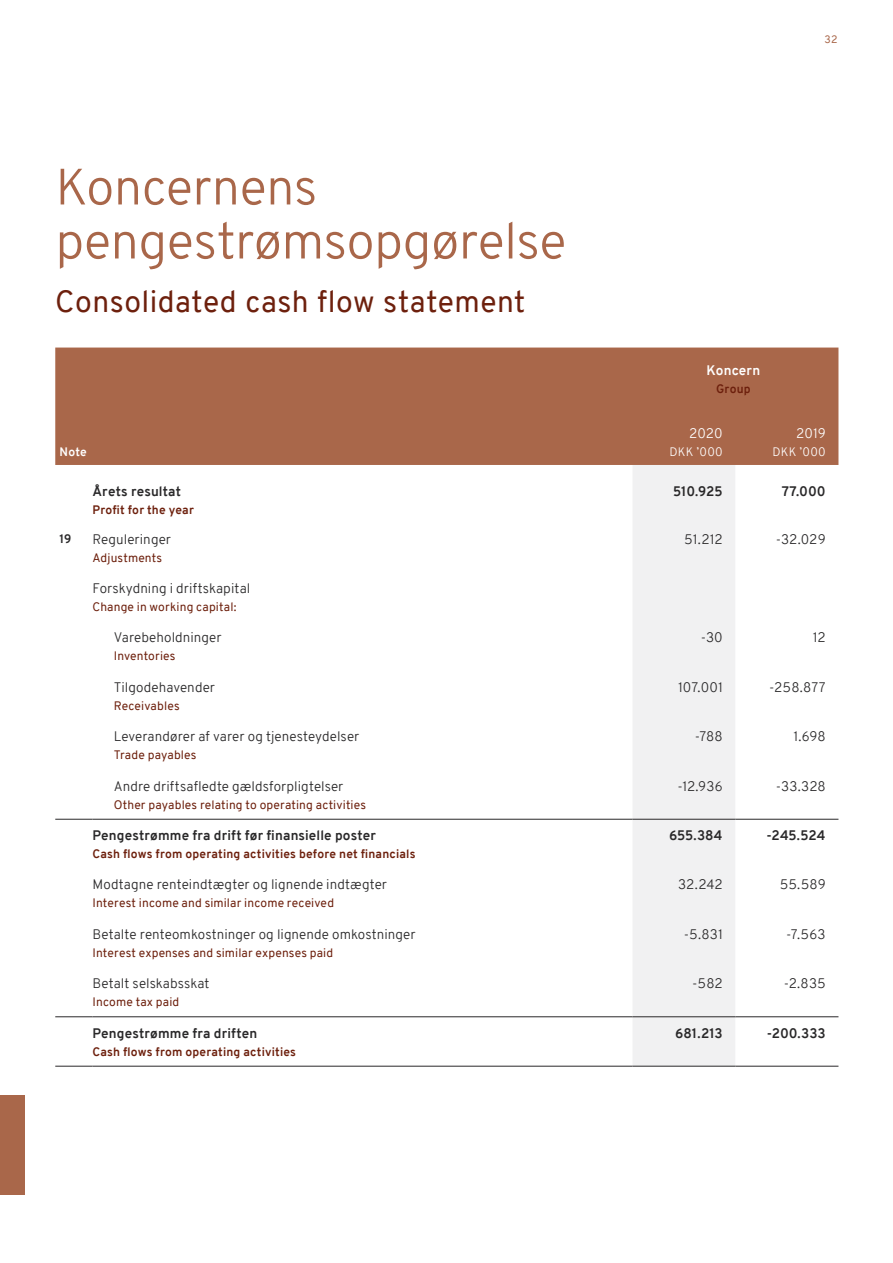
<style>
.page{position:relative;width:893px;height:1263px;background:#fff}
.page>*{position:absolute;margin:0;border:0;box-sizing:border-box;transform-origin:0 0}
.t1{font:300 51px/54px "Overpass";letter-spacing:-.01em;color:#a9674a}
.t2{font:30px "Overpass";letter-spacing:.015em;color:#6d200d}
.t3{font:300 13.5px "Overpass";letter-spacing:.005em;color:#292829}
.t4{font:700 13.5px "Overpass";letter-spacing:.01em;color:#292829}
.t5{font:300 13.5px "Overpass";letter-spacing:.005em;color:#fff}
.t6{font:700 13.5px "Overpass";letter-spacing:.01em;color:#fff}
.t7{font:12px "Overpass";letter-spacing:.015em;color:#6d200d}
.t8{font:700 12px "Overpass";letter-spacing:.015em;color:#6d200d}
.t9{font:300 12px "Overpass";letter-spacing:.02em;color:#fff}
.t10{font:700 12px "Overpass";color:#fff}
.t11{font:700 12px "Overpass";color:#292829}
.t12{font:10.5px "Overpass";color:#a9674a}
</style>
<div class="page">
<div style="left:55px;top:348px;width:783px;height:117px;background:#a9674a"></div>
<svg style="left:55px;top:818px;width:577px;height:248px"></svg>
<div style="left:632px;top:465px;width:103px;height:601px;background:#f1f1f2"></div>
<svg style="left:735px;top:818px;width:103px;height:248px"></svg>
<hr style="left:92px;top:819px;width:540px;height:1px;background:#292829">
<hr style="left:632px;top:819px;width:103px;height:1px;background:#292829">
<hr style="left:735px;top:819px;width:103px;height:1px;background:#292829">
<hr style="left:55px;top:819px;width:37px;height:1px;background:#292829">
<hr style="left:55px;top:1016px;width:37px;height:1px;background:#292829">
<hr style="left:92px;top:1016px;width:540px;height:1px;background:#292829">
<hr style="left:632px;top:1016px;width:103px;height:1px;background:#292829">
<hr style="left:735px;top:1016px;width:103px;height:1px;background:#292829">
<hr style="left:55px;top:1066px;width:37px;height:1px;background:#292829">
<hr style="left:92px;top:1066px;width:540px;height:1px;background:#292829">
<hr style="left:632px;top:1066px;width:103px;height:1px;background:#292829">
<hr style="left:735px;top:1066px;width:103px;height:1px;background:#292829">
<div style="left:0;top:1095px;width:24px;height:100px;background:#a9674a"></div>
<p class="t12" style="left:824px;top:32px;width:15px">32</p>
<h1 class="t1" style="left:55px;top:160px;width:513px">Koncernens pengestrømsopgørelse</h1>
<h2 class="t2" style="left:55px;top:280px;width:472px">Consolidated cash flow statement</h2>
<p class="t6" style="left:707px;top:360px;width:55px">Koncern</p>
<p class="t8" style="left:716px;top:380px;width:36px">Group</p>
<p class="t10" style="left:60px;top:444px;width:29px">Note</p>
<p class="t5" style="left:689px;top:424px;width:35px">2020</p>
<p class="t9" style="left:669px;top:444px;width:55px">DKK ’000</p>
<p class="t5" style="left:796px;top:424px;width:31px">2019</p>
<p class="t9" style="left:772px;top:444px;width:55px">DKK ’000</p>
<p class="t4" style="left:92px;top:482px;width:90px">Årets resultat</p>
<p class="t8" style="left:92px;top:502px;width:103px">Profit for the year</p>
<p class="t4" style="left:673px;top:482px;width:51px">510.925</p>
<p class="t4" style="left:782px;top:482px;width:45px">77.000</p>
<p class="t11" style="left:60px;top:530px;width:14px">19</p>
<p class="t3" style="left:92px;top:529px;width:80px">Reguleringer</p>
<p class="t7" style="left:92px;top:549px;width:71px">Adjustments</p>
<p class="t3" style="left:684px;top:529px;width:40px">51.212</p>
<p class="t3" style="left:776px;top:529px;width:51px">-32.029</p>
<p class="t3" style="left:92px;top:579px;width:159px">Forskydning i driftskapital</p>
<p class="t7" style="left:92px;top:598px;width:146px">Change in working capital:</p>
<p class="t3" style="left:114px;top:628px;width:109px">Varebeholdninger</p>
<p class="t7" style="left:114px;top:648px;width:63px">Inventories</p>
<p class="t3" style="left:701px;top:628px;width:24px">-30</p>
<p class="t3" style="left:813px;top:628px;width:14px">12</p>
<p class="t3" style="left:114px;top:677px;width:103px">Tilgodehavender</p>
<p class="t7" style="left:114px;top:697px;width:67px">Receivables</p>
<p class="t3" style="left:678px;top:677px;width:46px">107.001</p>
<p class="t3" style="left:769px;top:677px;width:58px">-258.877</p>
<p class="t3" style="left:114px;top:727px;width:247px">Leverandører af varer og tjenesteydelser</p>
<p class="t7" style="left:114px;top:746px;width:84px">Trade payables</p>
<p class="t3" style="left:695px;top:727px;width:30px">-788</p>
<p class="t3" style="left:793px;top:727px;width:34px">1.698</p>
<p class="t3" style="left:114px;top:776px;width:231px">Andre driftsafledte gældsforpligtelser</p>
<p class="t7" style="left:114px;top:796px;width:254px">Other payables relating to operating activities</p>
<p class="t3" style="left:677px;top:776px;width:47px">-12.936</p>
<p class="t3" style="left:776px;top:776px;width:52px">-33.328</p>
<p class="t4" style="left:92px;top:826px;width:285px">Pengestrømme fra drift før finansielle poster</p>
<p class="t8" style="left:92px;top:845px;width:324px">Cash flows from operating activities before net financials</p>
<p class="t4" style="left:669px;top:826px;width:55px">655.384</p>
<p class="t4" style="left:766px;top:826px;width:61px">-245.524</p>
<p class="t3" style="left:92px;top:875px;width:296px">Modtagne renteindtægter og lignende indtægter</p>
<p class="t7" style="left:92px;top:895px;width:243px">Interest income and similar income received</p>
<p class="t3" style="left:678px;top:875px;width:46px">32.242</p>
<p class="t3" style="left:780px;top:875px;width:47px">55.589</p>
<p class="t3" style="left:92px;top:924px;width:325px">Betalte renteomkostninger og lignende omkostninger</p>
<p class="t7" style="left:92px;top:944px;width:242px">Interest expenses and similar expenses paid</p>
<p class="t3" style="left:684px;top:924px;width:40px">-5.831</p>
<p class="t3" style="left:786px;top:924px;width:41px">-7.563</p>
<p class="t3" style="left:92px;top:974px;width:118px">Betalt selskabsskat</p>
<p class="t7" style="left:92px;top:993px;width:88px">Income tax paid</p>
<p class="t3" style="left:692px;top:974px;width:32px">-582</p>
<p class="t3" style="left:784px;top:974px;width:44px">-2.835</p>
<p class="t4" style="left:92px;top:1023px;width:166px">Pengestrømme fra driften</p>
<p class="t8" style="left:92px;top:1043px;width:205px">Cash flows from operating activities</p>
<p class="t4" style="left:675px;top:1023px;width:49px">681.213</p>
<p class="t4" style="left:767px;top:1023px;width:60px">-200.333</p>
</div>
